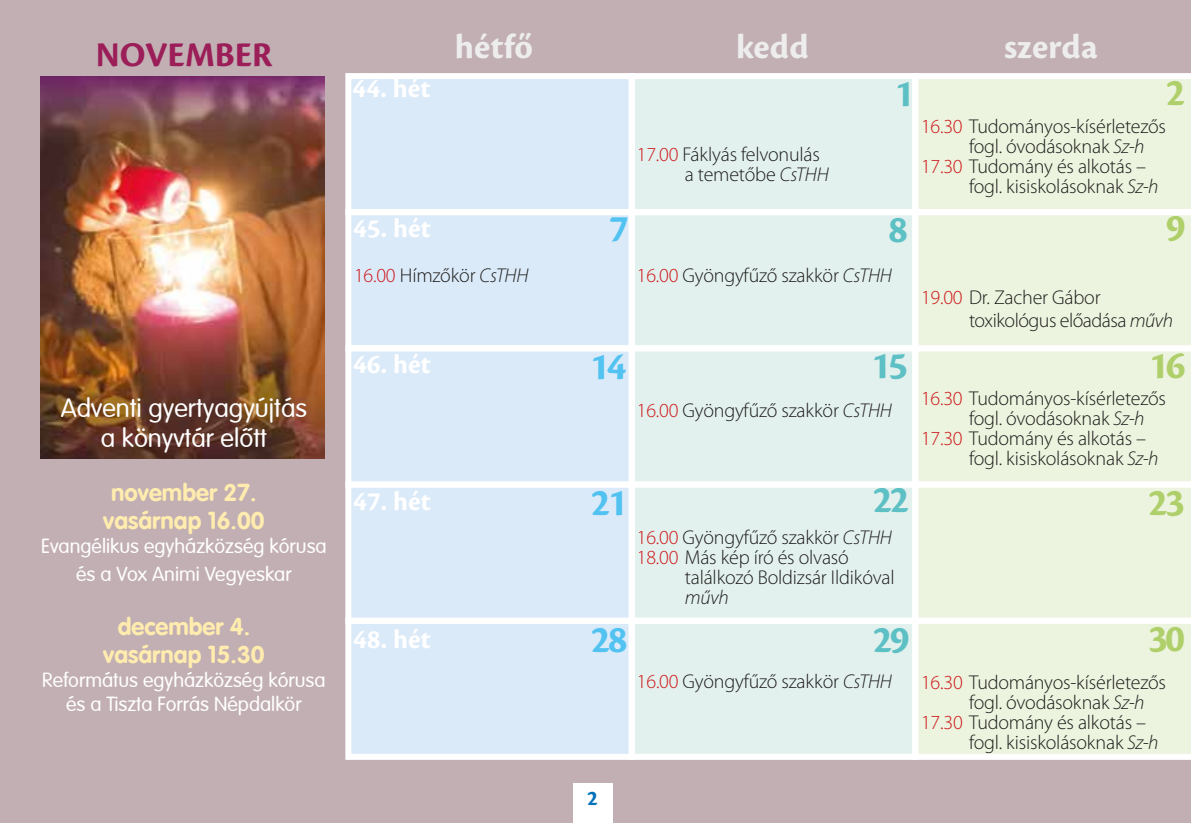
<style>
.page{position:relative;width:1191px;height:823px;background:#fff}
.page>*{position:absolute;margin:0;border:0;box-sizing:border-box;transform-origin:0 0}
.t1{font:700 40px "Cronos Pro";color:#afcf6a}
.t2{font:700 40px "Cronos Pro";color:#5dc0c4}
.t3{font:700 40px "Cronos Pro";color:#52c3f1}
.t4{font:700 36px "Cronos Pro";letter-spacing:.005em;color:#ededed}
.t5{font:700 36px "Cronos Pro";letter-spacing:-.005em;color:#9b1e58}
.t6{font:700 28px "Cronos Pro";color:#fff}
.t7{font:300 26px/30px "VAG Rounded H";color:#fff;text-align:center}
.t8{font:700 24px/28px "VAG Rounded H";color:#ffecae;text-align:center}
.t9{font:22px "Cronos Pro Bold Capt";color:#0071b9}
.t10{font:300 20px/20px "Myriad Pro";letter-spacing:-.01em;color:#1d1d1b}
.t11{font:300 20px/28px "VAG Rounded H";color:#fff;text-align:center}
.t12{font:italic 300 20px "Myriad Pro";color:#1d1d1b}
.s1{color:#cd1719}
.s2{font-style:italic}
</style>
<div class="page">
<div style="left:0;top:0;width:1191px;height:822px;background:#c2afb4"></div>
<div style="left:573px;top:782px;width:39px;height:40px;background:#fff"></div>
<div style="left:345px;top:73px;width:289px;height:142px;background:#dbeaf9;border:6px solid #fff"></div>
<div style="left:345px;top:209px;width:289px;height:142px;background:#dbeaf9;border:6px solid #fff"></div>
<div style="left:345px;top:345px;width:289px;height:142px;background:#dbeaf9;border:6px solid #fff"></div>
<div style="left:345px;top:481px;width:289px;height:142px;background:#dbeaf9;border:6px solid #fff"></div>
<div style="left:345px;top:617px;width:289px;height:142px;background:#dbeaf9;border:6px solid #fff"></div>
<div style="left:629px;top:73px;width:289px;height:142px;background:#e3f1ee;border:6px solid #fff"></div>
<div style="left:629px;top:209px;width:289px;height:142px;background:#e3f1ee;border:6px solid #fff"></div>
<div style="left:629px;top:345px;width:289px;height:142px;background:#e3f1ee;border:6px solid #fff"></div>
<div style="left:629px;top:481px;width:289px;height:142px;background:#e3f1ee;border:6px solid #fff"></div>
<div style="left:629px;top:617px;width:289px;height:142px;background:#e3f1ee;border:6px solid #fff"></div>
<svg style="left:912px;top:73px;width:279px;height:136px;background:#edf3e0"></svg>
<svg style="left:912px;top:209px;width:279px;height:136px;background:#edf3e0"></svg>
<svg style="left:912px;top:345px;width:279px;height:136px;background:#edf3e0"></svg>
<svg style="left:912px;top:481px;width:279px;height:136px;background:#edf3e0"></svg>
<svg style="left:912px;top:617px;width:279px;height:142px;background:#edf4e1"></svg>
<img style="left:41px;top:77px;width:283px;height:381px">
<h2 class="t5" style="left:96px;top:34px;width:178px">NOVEMBER</h2>
<h3 class="t7" style="left:61px;top:392px;width:248px">Adventi gyertyagyújtás a könyvtár előtt</h3>
<p class="t8" style="left:103px;top:478px;width:163px">november 27. vasárnap 16.00</p>
<p class="t11" style="left:41px;top:531px;width:287px">Evangélikus egyházközség kórusa és a Vox Animi Vegyeskar</p>
<p class="t8" style="left:103px;top:612px;width:163px">december 4. vasárnap 15.30</p>
<p class="t11" style="left:42px;top:667px;width:285px;line-height:24px">Református egyházközség kórusa és a Tiszta Forrás Népdalkör</p>
<h3 class="t6" style="left:352px;top:72px;width:79px">44. hét</h3>
<h3 class="t6" style="left:353px;top:212px;width:79px">45. hét</h3>
<h2 class="t4" style="left:455px;top:26px;width:80px">hétfő</h2>
<h2 class="t4" style="left:736px;top:26px;width:74px">kedd</h2>
<h2 class="t4" style="left:1004px;top:26px;width:95px">szerda</h2>
<h1 class="t2" style="left:894px;top:70px;width:21px">1</h1>
<h1 class="t1" style="left:1165px;top:69px;width:21px">2</h1>
<p class="t10" style="left:685px;top:144px;width:145px;text-indent:-48px"><span class="s1">17.00</span> Fáklyás felvonulás a temetőbe <span class="s2">CsTHH</span></p>
<h1 class="t3" style="left:609px;top:205px;width:21px">7</h1>
<h1 class="t2" style="left:888px;top:206px;width:21px">8</h1>
<p class="t10" style="left:921px;top:116px;width:246px"><span class="s1">16.30</span> Tudományos-kísérletezős</p>
<p class="t10" style="left:969px;top:136px;width:177px">fogl. óvodásoknak <span class="s2">Sz-h</span></p>
<p class="t10" style="left:921px;top:156px;width:227px"><span class="s1">17.30</span> Tudomány és alkotás –</p>
<p class="t10" style="left:969px;top:176px;width:191px">fogl. kisiskolásoknak <span class="s2">Sz-h</span></p>
<h1 class="t1" style="left:1165px;top:204px;width:21px">9</h1>
<p class="t10" style="left:354px;top:265px;width:176px"><span class="s1">16.00</span> Hímzőkör <span class="s2">CsTHH</span></p>
<p class="t10" style="left:637px;top:264px;width:257px"><span class="s1">16.00</span> Gyöngyfűző szakkör <span class="s2">CsTHH</span></p>
<p class="t10" style="left:969px;top:286px;width:206px;line-height:23px;text-indent:-48px"><span class="s1">19.00</span> Dr. Zacher Gábor toxikológus előadása <span class="s2">művh</span></p>
<h3 class="t6" style="left:353px;top:348px;width:79px">46. hét</h3>
<h1 class="t3" style="left:590px;top:343px;width:38px">14</h1>
<h1 class="t2" style="left:871px;top:342px;width:38px">15</h1>
<h1 class="t1" style="left:1148px;top:342px;width:38px">16</h1>
<p class="t10" style="left:637px;top:400px;width:257px"><span class="s1">16.00</span> Gyöngyfűző szakkör <span class="s2">CsTHH</span></p>
<p class="t10" style="left:921px;top:388px;width:246px"><span class="s1">16.30</span> Tudományos-kísérletezős</p>
<p class="t10" style="left:969px;top:408px;width:177px">fogl. óvodásoknak <span class="s2">Sz-h</span></p>
<p class="t10" style="left:921px;top:428px;width:227px"><span class="s1">17.30</span> Tudomány és alkotás –</p>
<p class="t10" style="left:969px;top:448px;width:191px">fogl. kisiskolásoknak <span class="s2">Sz-h</span></p>
<h3 class="t6" style="left:353px;top:484px;width:79px">47. hét</h3>
<h1 class="t3" style="left:591px;top:479px;width:38px">21</h1>
<h1 class="t2" style="left:872px;top:476px;width:38px">22</h1>
<h1 class="t1" style="left:1148px;top:479px;width:38px">23</h1>
<p class="t10" style="left:637px;top:527px;width:257px"><span class="s1">16.00</span> Gyöngyfűző szakkör <span class="s2">CsTHH<br></span><span class="s1">18.00</span> Más kép író és olvasó</p>
<p class="t10" style="left:685px;top:567px;width:211px">találkozó Boldizsár Ildikóval</p>
<p class="t12" style="left:685px;top:585px;width:46px">művh</p>
<h3 class="t6" style="left:353px;top:622px;width:79px">48. hét</h3>
<h1 class="t3" style="left:591px;top:615px;width:38px">28</h1>
<h1 class="t2" style="left:872px;top:615px;width:38px">29</h1>
<h1 class="t1" style="left:1148px;top:615px;width:38px">30</h1>
<p class="t10" style="left:637px;top:671px;width:257px"><span class="s1">16.00</span> Gyöngyfűző szakkör <span class="s2">CsTHH</span></p>
<p class="t10" style="left:921px;top:672px;width:246px"><span class="s1">16.30</span> Tudományos-kísérletezős</p>
<p class="t10" style="left:969px;top:692px;width:177px">fogl. óvodásoknak <span class="s2">Sz-h</span></p>
<p class="t10" style="left:921px;top:712px;width:227px"><span class="s1">17.30</span> Tudomány és alkotás –</p>
<p class="t10" style="left:969px;top:732px;width:191px">fogl. kisiskolásoknak <span class="s2">Sz-h</span></p>
<p class="t9" style="left:587px;top:785px;width:13px">2</p>
</div>
